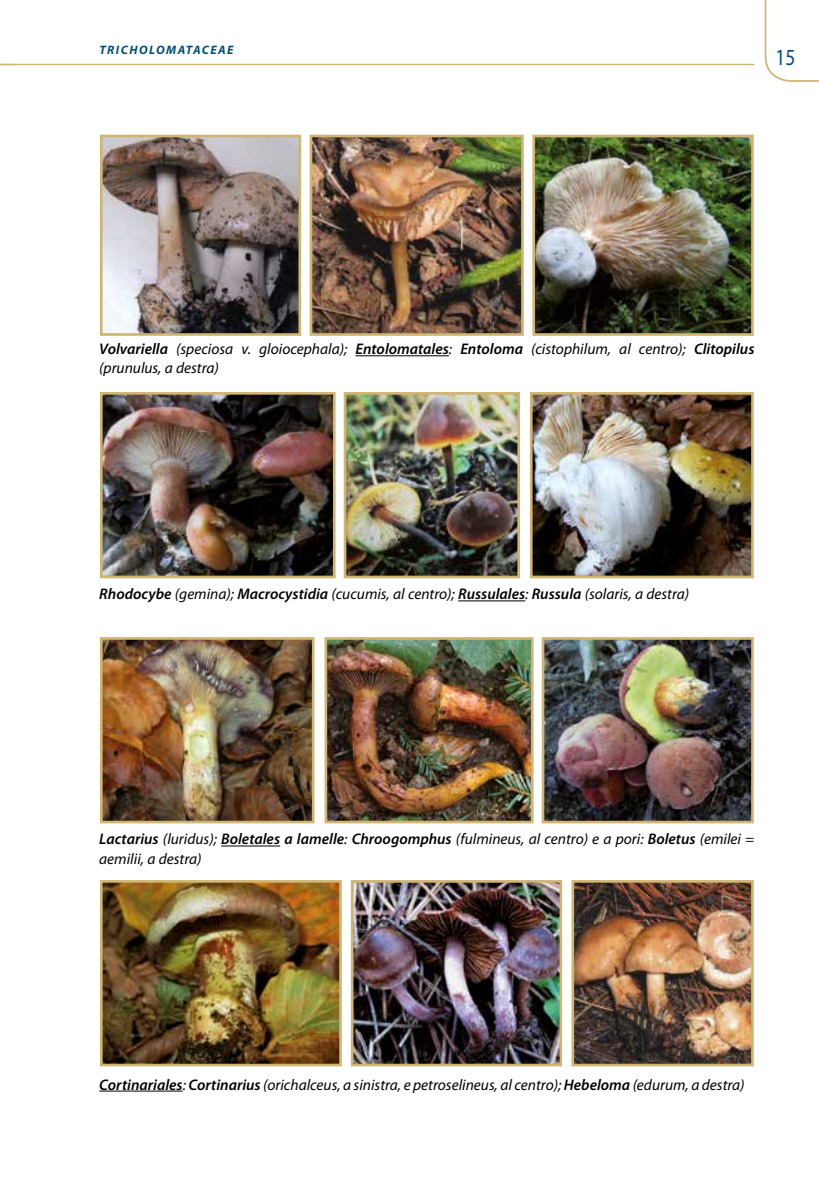
<style>
.page{position:relative;width:819px;height:1191px;background:#fff}
.page>*{position:absolute;margin:0;border:0;box-sizing:border-box;transform-origin:0 0}
.t1{font:23.1px "Myriad Pro";color:#004f79;scale:.83 1}
.t2{font:italic 15.4px/19.1px "Myriad Pro";color:#000}
.t3{font:italic 700 12.25px "Myriad Pro";letter-spacing:.12em;color:#004f79}
.s1{font-weight:600}
</style>
<div class="page">
<hr style="left:0;top:64px;width:754px;height:1px;background:#cfb571">
<svg style="left:764px;top:0;width:55px;height:82px"></svg>
<img style="left:575px;top:884px;width:174px;height:178px">
<div style="left:571px;top:880px;width:182px;height:186px;border:3px solid #cfb571"></div>
<img style="left:355px;top:884px;width:203px;height:178px">
<div style="left:351px;top:880px;width:211px;height:186px;border:3px solid #cfb571"></div>
<img style="left:104px;top:884px;width:234px;height:178px">
<div style="left:100px;top:880px;width:242px;height:186px;border:3px solid #cfb571"></div>
<img style="left:545px;top:641px;width:204px;height:178px">
<div style="left:541px;top:637px;width:212px;height:186px;border:3px solid #cfb571"></div>
<img style="left:328px;top:641px;width:201px;height:178px">
<div style="left:324px;top:637px;width:209px;height:186px;border:3px solid #cfb571"></div>
<img style="left:104px;top:641px;width:206px;height:178px">
<div style="left:100px;top:637px;width:214px;height:186px;border:3px solid #cfb571"></div>
<img style="left:534px;top:396px;width:215px;height:178px">
<div style="left:530px;top:392px;width:223px;height:186px;border:3px solid #cfb571"></div>
<img style="left:348px;top:396px;width:168px;height:178px">
<div style="left:344px;top:392px;width:176px;height:186px;border:3px solid #cfb571"></div>
<img style="left:104px;top:396px;width:227px;height:178px">
<div style="left:100px;top:392px;width:235px;height:186px;border:3px solid #cfb571"></div>
<img style="left:536px;top:139px;width:213px;height:193px">
<div style="left:532px;top:135px;width:221px;height:201px;border:3px solid #cfb571"></div>
<img style="left:313px;top:139px;width:206px;height:193px">
<div style="left:309px;top:135px;width:214px;height:201px;border:3px solid #cfb571"></div>
<img style="left:104px;top:139px;width:193px;height:193px">
<div style="left:100px;top:135px;width:201px;height:201px;border:3px solid #cfb571"></div>
<hr style="left:458px;top:600px;width:67px;height:1px;background:#000">
<hr style="left:355px;top:355px;width:94px;height:1px;background:#000">
<hr style="left:221px;top:845px;width:59px;height:1px;background:#000">
<hr style="left:99px;top:1090px;width:84px;height:1px;background:#000">
<p class="t3" style="left:99px;top:42px;width:136px">TRICHOLOMATACEAE</p>
<h1 class="t1" style="left:775px;top:42px;width:25px">15</h1>
<p class="t2" style="left:99px;top:339px;width:656px"><span class="s1">Volvariella</span> (speciosa v. gloiocephala); <span class="s1">Entolomatales</span>: <span class="s1">Entoloma</span> (cistophilum, al centro); <span class="s1">Clitopilus </span>(prunulus, a destra)</p>
<p class="t2" style="left:99px;top:584px;width:591px"><span class="s1">Rhodocybe</span> (gemina); <span class="s1">Macrocystidia</span> (cucumis, al centro); <span class="s1">Russulales</span>: <span class="s1">Russula</span> (solaris, a destra)</p>
<p class="t2" style="left:99px;top:829px;width:656px"><span class="s1">Lactarius</span> (luridus); <span class="s1">Boletales a lamelle</span>: <span class="s1">Chroogomphus</span> (fulmineus, al centro) e a pori: <span class="s1">Boletus</span> (emilei = aemilii, a destra)</p>
<p class="t2" style="left:99px;top:1074px;width:646px"><span class="s1">Cortinariales</span>: <span class="s1">Cortinarius</span> (orichalceus, a sinistra, e petroselineus, al centro); <span class="s1">Hebeloma</span> (edurum, a destra)</p>
</div>
